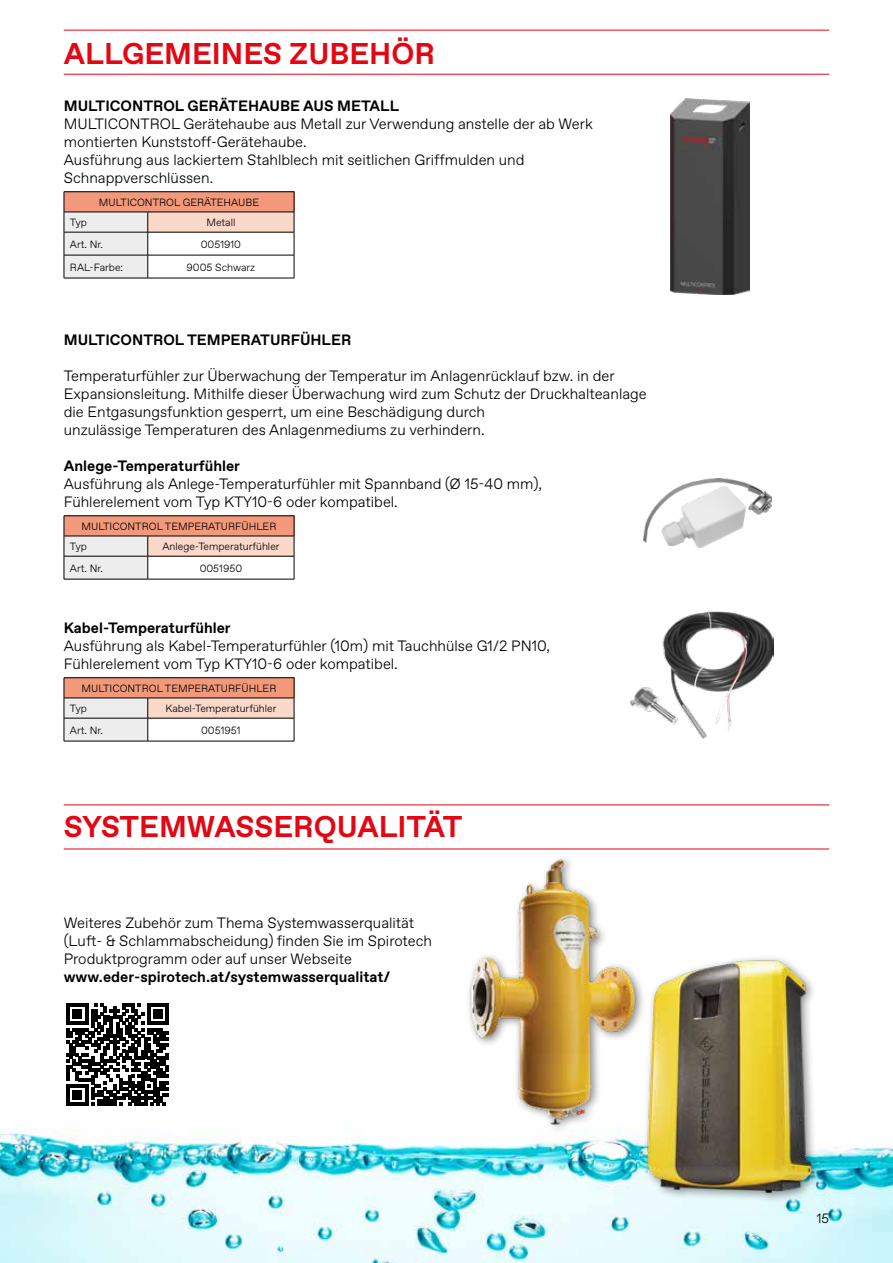
<style>
.page{position:relative;width:893px;height:1263px;background:#fff}
.page>*{position:absolute;margin:0;border:0;box-sizing:border-box;transform-origin:0 0}
.t1{font:700 30px "ABC Favorit";color:#e30613}
.t2{font:300 15px/18px "ABC Favorit";color:#000}
.t3{font:700 15px "ABC Favorit";color:#000}
.t4{font:300 13.5px "ABC Favorit";color:#000}
.t5{font:300 10.5px/20.2px "ABC Favorit";color:#000}
</style>
<div class="page">
<img style="left:0;top:1127px;width:893px;height:136px">
<img style="left:446px;top:858px;width:179px;height:282px">
<hr style="left:64px;top:74px;width:765px;height:1px;background:#e30613">
<hr style="left:64px;top:30px;width:765px;height:1px;background:#e30613">
<img style="left:670px;top:99px;width:80px;height:196px">
<img style="left:643px;top:478px;width:129px;height:69px">
<img style="left:630px;top:612px;width:144px;height:126px">
<div style="left:64px;top:192px;width:230px;height:20px;background:#f3997b"></div>
<div style="left:148px;top:212px;width:146px;height:20px;background:#fbd9ca"></div>
<hr style="left:64px;top:191px;width:84px;height:1px;background:#000">
<hr style="left:148px;top:191px;width:146px;height:1px;background:#000">
<hr style="left:148px;top:212px;width:146px;height:1px;background:#000">
<hr style="left:148px;top:232px;width:146px;height:1px;background:#000">
<hr style="left:148px;top:255px;width:146px;height:1px;background:#000">
<svg style="left:64px;top:192px;width:85px;height:86px"></svg>
<hr style="left:64px;top:278px;width:84px;height:1px;background:#000">
<hr style="left:148px;top:278px;width:146px;height:1px;background:#000">
<svg style="left:294px;top:192px;width:1px;height:86px"></svg>
<div style="left:64px;top:516px;width:230px;height:20px;background:#f3997b"></div>
<div style="left:148px;top:536px;width:146px;height:20px;background:#fbd9ca"></div>
<hr style="left:64px;top:515px;width:84px;height:1px;background:#000">
<hr style="left:148px;top:515px;width:146px;height:1px;background:#000">
<hr style="left:148px;top:536px;width:146px;height:1px;background:#000">
<hr style="left:148px;top:556px;width:146px;height:1px;background:#000">
<svg style="left:64px;top:516px;width:85px;height:63px"></svg>
<hr style="left:64px;top:579px;width:84px;height:1px;background:#000">
<hr style="left:148px;top:579px;width:146px;height:1px;background:#000">
<svg style="left:294px;top:516px;width:1px;height:63px"></svg>
<div style="left:64px;top:678px;width:230px;height:20px;background:#f3997b"></div>
<div style="left:148px;top:698px;width:146px;height:20px;background:#fbd9ca"></div>
<hr style="left:64px;top:677px;width:84px;height:1px;background:#000">
<hr style="left:148px;top:677px;width:146px;height:1px;background:#000">
<hr style="left:148px;top:698px;width:146px;height:1px;background:#000">
<hr style="left:148px;top:718px;width:146px;height:1px;background:#000">
<svg style="left:64px;top:678px;width:85px;height:63px"></svg>
<hr style="left:64px;top:741px;width:84px;height:1px;background:#000">
<hr style="left:148px;top:741px;width:146px;height:1px;background:#000">
<svg style="left:294px;top:678px;width:1px;height:63px"></svg>
<img style="left:625px;top:958px;width:213px;height:249px">
<svg style="left:66px;top:1003px;width:103px;height:103px"></svg>
<hr style="left:64px;top:849px;width:765px;height:1px;background:#e30613">
<hr style="left:64px;top:804px;width:765px;height:1px;background:#e30613">
<h1 class="t1" style="left:64px;top:35px;width:373px">ALLGEMEINES ZUBEHÖR</h1>
<p class="t3" style="left:64px;top:96px;width:337px">MULTICONTROL GERÄTEHAUBE AUS METALL</p>
<p class="t2" style="left:64px;top:115px;width:531px">MULTICONTROL Gerätehaube aus Metall zur Verwendung anstelle der ab Werk montierten Kunststoff-Gerätehaube.<br>Ausführung aus lackiertem Stahlblech mit seitlichen Griffmulden und Schnappverschlüssen.</p>
<p class="t5" style="left:99px;top:192px;width:162px">MULTICONTROL GERÄTEHAUBE</p>
<p class="t5" style="left:70px;top:212px;width:19px">Typ</p>
<p class="t5" style="left:206px;top:212px;width:30px">Metall</p>
<p class="t5" style="left:70px;top:234px;width:35px">Art. Nr.</p>
<p class="t5" style="left:201px;top:234px;width:42px">0051910</p>
<p class="t5" style="left:70px;top:257px;width:55px">RAL-Farbe:</p>
<p class="t5" style="left:187px;top:257px;width:70px">9005 Schwarz</p>
<p class="t3" style="left:64px;top:330px;width:289px">MULTICONTROL TEMPERATURFÜHLER</p>
<p class="t2" style="left:64px;top:367px;width:584px">Temperaturfühler zur Überwachung der Temperatur im Anlagenrücklauf bzw. in der Expansionsleitung. Mithilfe dieser Überwachung wird zum Schutz der Druckhalteanlage die Entgasungsfunktion gesperrt, um eine Beschädigung durch<br>unzulässige Temperaturen des Anlagenmediums zu verhindern.</p>
<p class="t3" style="left:64px;top:456px;width:178px">Anlege-Temperaturfühler</p>
<p class="t2" style="left:64px;top:475px;width:480px">Ausführung als Anlege-Temperaturfühler mit Spannband (Ø 15-40 mm),<br>Fühlerelement vom Typ KTY10-6 oder kompatibel.</p>
<p class="t5" style="left:70px;top:516px;width:208px;text-indent:12px">MULTICONTROL TEMPERATURFÜHLER<br>Typ</p>
<p class="t5" style="left:162px;top:536px;width:119px">Anlege-Temperaturfühler</p>
<p class="t5" style="left:70px;top:558px;width:35px">Art. Nr.</p>
<p class="t5" style="left:200px;top:558px;width:44px">0051950</p>
<p class="t3" style="left:64px;top:618px;width:168px">Kabel-Temperaturfühler</p>
<p class="t2" style="left:64px;top:637px;width:488px">Ausführung als Kabel-Temperaturfühler (10m) mit Tauchhülse G1/2 PN10,<br>Fühlerelement vom Typ KTY10-6 oder kompatibel.</p>
<p class="t5" style="left:70px;top:678px;width:208px;text-indent:12px">MULTICONTROL TEMPERATURFÜHLER<br>Typ</p>
<p class="t5" style="left:166px;top:698px;width:113px">Kabel-Temperaturfühler</p>
<p class="t5" style="left:70px;top:720px;width:35px">Art. Nr.</p>
<p class="t5" style="left:201px;top:720px;width:41px">0051951</p>
<h1 class="t1" style="left:64px;top:809px;width:400px">SYSTEMWASSERQUALITÄT</h1>
<p class="t2" style="left:64px;top:914px;width:370px">Weiteres Zubehör zum Thema Systemwasserqualität (Luft- &amp; Schlammabscheidung) finden Sie im Spirotech<br>Produktprogramm oder auf unser Webseite</p>
<p class="t3" style="left:64px;top:967px;width:328px">www.eder-spirotech.at/systemwasserqualitat/</p>
<p class="t4" style="left:817px;top:1210px;width:14px">15</p>
</div>
